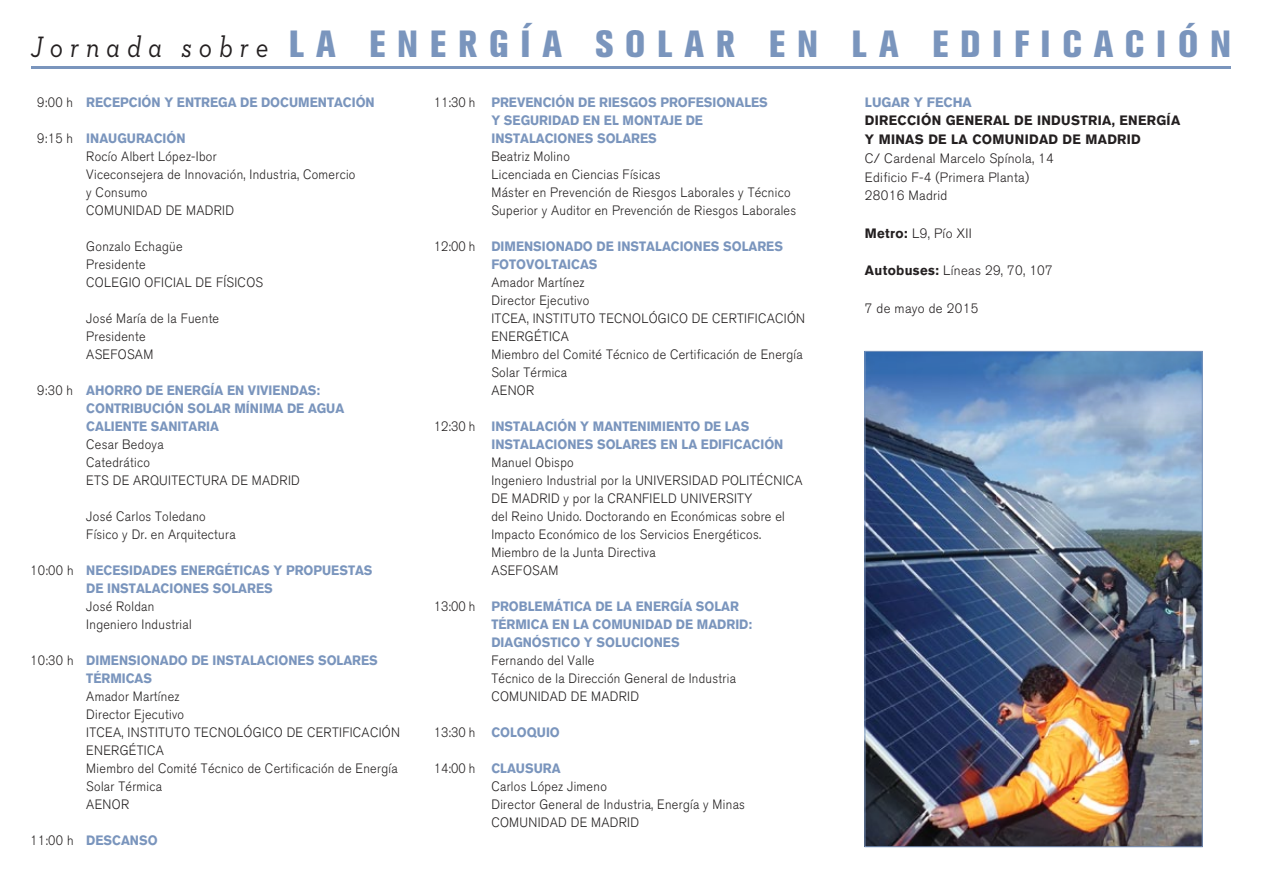
<style>
.page{position:relative;width:1263px;height:893px;background:#fff}
.page>*{position:absolute;margin:0;border:0;box-sizing:border-box;transform-origin:0 0}
.t1{font:800 condensed 37.5px "Akzidenz Grotesk BQ";letter-spacing:.31em;color:#7a95bd}
.t2{font:300 13.5px/18px "Akzidenz Grotesk BQ";letter-spacing:.025em;color:#232020;scale:.93 1}
.t3{font:700 13.5px/18px "Akzidenz Grotesk BQ";color:#7a95bd;scale:.93 1}
.t4{font:300 13.5px/18.8px "Akzidenz Grotesk BQ";letter-spacing:.025em;color:#231f20}
.s1{font-family:"Neutraface Slab Text";font-weight:400;font-style:italic;font-stretch:normal;font-size:30px;color:#231f20}
.s2{font-weight:700;color:#7a95bd}
.s3{font-weight:700}
.s4{font-weight:300;color:#232020}
</style>
<div class="page">
<img style="left:866px;top:431px;width:334px;height:414px">
<svg style="left:866px;top:353px;width:334px;height:78px;background:#6d94c2"></svg>
<hr style="left:31px;top:66px;width:1199px;height:2px;background:#7a95bd">
<p class="t1" style="left:31px;top:23px;width:1201px"><span class="s1">Jornada sobre</span> LA ENERGÍA SOLAR EN LA EDIFICACIÓN</p>
<p class="t4" style="left:865px;top:93px;width:317px"><span class="s2">LUGAR Y FECHA<br></span><span class="s3">DIRECCIÓN GENERAL DE INDUSTRIA, ENERGÍA<br>Y MINAS DE LA COMUNIDAD DE MADRID<br></span>C/ Cardenal Marcelo Spínola, 14<br>Edificio F-4 (Primera Planta)<br>28016 Madrid</p>
<p class="t4" style="left:865px;top:224px;width:108px"><span class="s3">Metro:</span> L9, Pío XII</p>
<p class="t4" style="left:865px;top:262px;width:189px"><span class="s3">Autobuses:</span> Líneas 29, 70, 107</p>
<p class="t4" style="left:865px;top:299px;width:115px">7 de mayo de 2015</p>
<p class="t2" style="left:491px;top:93px;width:329px"><span class="s2">PREVENCIÓN DE RIESGOS PROFESIONALES<br>Y SEGURIDAD EN EL MONTAJE DE INSTALACIONES SOLARES<br></span>Beatriz Molino<br>Licenciada en Ciencias Físicas<br>Máster en Prevención de Riesgos Laborales y Técnico Superior y Auditor en Prevención de Riesgos Laborales</p>
<p class="t2" style="left:491px;top:237px;width:339px"><span class="s2">DIMENSIONADO DE INSTALACIONES SOLARES<br>FOTOVOLTAICAS<br></span>Amador Martínez<br>Director Ejecutivo<br>ITCEA, INSTITUTO TECNOLÓGICO DE CERTIFICACIÓN<br>ENERGÉTICA<br>Miembro del Comité Técnico de Certificación de Energía<br>Solar Térmica<br>AENOR</p>
<p class="t2" style="left:491px;top:417px;width:336px"><span class="s2">INSTALACIÓN Y MANTENIMIENTO DE LAS INSTALACIONES SOLARES EN LA EDIFICACIÓN </span>Manuel Obispo<br>Ingeniero Industrial por la UNIVERSIDAD POLITÉCNICA DE MADRID y por la CRANFIELD UNIVERSITY<br>del Reino Unido. Doctorando en Económicas sobre el Impacto Económico de los Servicios Energéticos.<br>Miembro de la Junta Directiva<br>ASEFOSAM</p>
<p class="t3" style="left:491px;top:597px;width:282px">PROBLEMÁTICA DE LA ENERGÍA SOLAR<br>TÉRMICA EN LA COMUNIDAD DE MADRID:<br>DIAGNÓSTICO Y SOLUCIONES<br><span class="s4">Fernando del Valle<br>Técnico de la Dirección General de Industria<br>COMUNIDAD DE MADRID</span></p>
<p class="t3" style="left:491px;top:723px;width:75px">COLOQUIO</p>
<p class="t2" style="left:491px;top:759px;width:274px"><span class="s2">CLAUSURA<br></span>Carlos López Jimeno<br>Director General de Industria, Energía y Minas<br>COMUNIDAD DE MADRID</p>
<p class="t3" style="left:86px;top:93px;width:312px">RECEPCIÓN Y ENTREGA DE DOCUMENTACIÓN</p>
<p class="t2" style="left:86px;top:129px;width:291px"><span class="s2">INAUGURACIÓN<br></span>Rocío Albert López-Ibor<br>Viceconsejera de Innovación, Industria, Comercio y Consumo<br>COMUNIDAD DE MADRID</p>
<p class="t2" style="left:86px;top:237px;width:192px">Gonzalo Echagüe<br>Presidente<br>COLEGIO OFICIAL DE FÍSICOS</p>
<p class="t2" style="left:86px;top:309px;width:144px">José María de la Fuente<br>Presidente<br>ASEFOSAM</p>
<p class="t3" style="left:86px;top:381px;width:279px">AHORRO DE ENERGÍA EN VIVIENDAS:<br>CONTRIBUCIÓN SOLAR MÍNIMA DE AGUA<br>CALIENTE SANITARIA<br><span class="s4">Cesar Bedoya<br>Catedrático<br>ETS DE ARQUITECTURA DE MADRID</span></p>
<p class="t2" style="left:86px;top:507px;width:162px">José Carlos Toledano<br>Físico y Dr. en Arquitectura</p>
<p class="t3" style="left:86px;top:561px;width:309px">NECESIDADES ENERGÉTICAS Y PROPUESTAS<br>DE INSTALACIONES SOLARES<br><span class="s4">José Roldan<br>Ingeniero Industrial</span></p>
<p class="t2" style="left:86px;top:651px;width:339px"><span class="s2">DIMENSIONADO DE INSTALACIONES SOLARES<br>TÉRMICAS<br></span>Amador Martínez<br>Director Ejecutivo<br>ITCEA, INSTITUTO TECNOLÓGICO DE CERTIFICACIÓN<br>ENERGÉTICA<br>Miembro del Comité Técnico de Certificación de Energía<br>Solar Térmica<br>AENOR</p>
<p class="t3" style="left:86px;top:831px;width:78px">DESCANSO</p>
<p class="t2" style="left:37px;top:93px;width:40px">9:00 h</p>
<p class="t2" style="left:37px;top:129px;width:40px">9:15 h</p>
<p class="t2" style="left:434px;top:93px;width:46px">11:30 h</p>
<p class="t2" style="left:434px;top:237px;width:46px">12:00 h</p>
<p class="t2" style="left:37px;top:381px;width:40px">9:30 h</p>
<p class="t2" style="left:434px;top:417px;width:46px">12:30 h</p>
<p class="t2" style="left:30px;top:561px;width:48px">10:00 h</p>
<p class="t2" style="left:434px;top:597px;width:46px">13:00 h</p>
<p class="t2" style="left:30px;top:651px;width:48px">10:30 h</p>
<p class="t2" style="left:434px;top:723px;width:46px">13:30 h</p>
<p class="t2" style="left:434px;top:759px;width:46px">14:00 h</p>
<p class="t2" style="left:30px;top:831px;width:48px">11:00 h</p>
</div>
